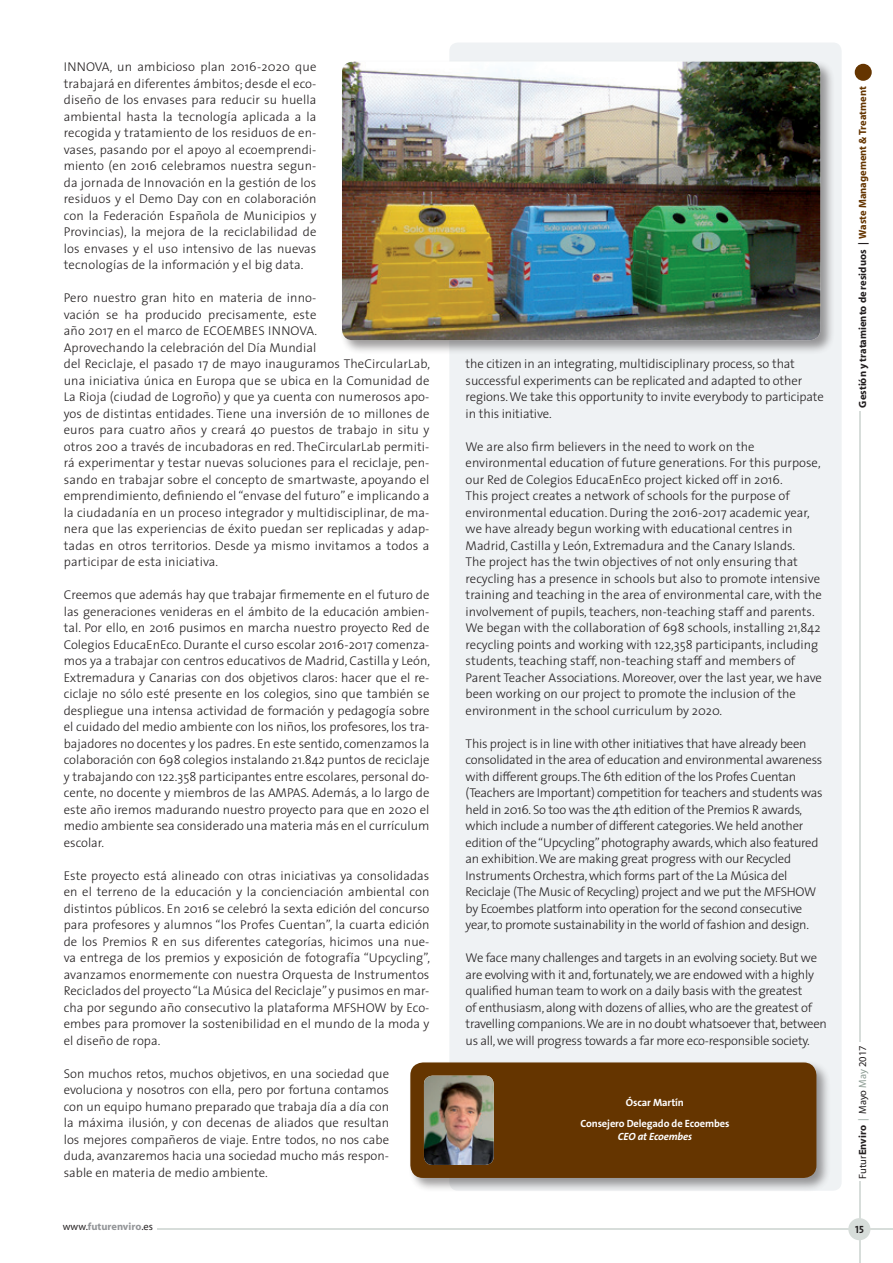
<style>
.page{position:relative;width:893px;height:1263px;background:#fff}
.page>*{position:absolute;margin:0;border:0;box-sizing:border-box;transform-origin:0 0}
.Texto{font:300 12.75px/16.5px "The Sans";letter-spacing:.01em;color:#231f20;text-align:justify}
.Texto_ingles{font:300 12.75px/16.5px "The Sans";letter-spacing:-.015em;color:#231f20}
.t1{font:700 10.5px "Myriad";color:#231f20}
.t2{font:700 10.5px/12.6px "The Sans";letter-spacing:-.01em;color:#fff;text-align:center}
.t3{font:10.5px "Myriad";color:#231f20}
.t4{font:700 10.5px "Myriad";color:#939598}
.t5{font:10.5px "The Sans Bold Caps";color:#231f20}
.s1{font-style:italic}
.s2{color:#653500}
.s3{font-weight:700}
.s4{color:#8b9b92}
.s5{font-weight:400;color:#231f20}
</style>
<div class="page">
<div style="left:449px;top:43px;width:393px;height:1148px;background:#eff2f4;border-radius:9px"></div>
<div style="left:408px;top:1060px;width:423px;height:132px;background:#231f20;opacity:.45"></div>
<div style="left:410px;top:1062px;width:406px;height:116px;background:#653500;border-radius:13px"></div>
<img style="left:424px;top:1076px;width:70px;height:89px">
<div style="left:340px;top:59px;width:495px;height:296px;background:#231f20;opacity:.45"></div>
<img style="left:342px;top:62px;width:478px;height:278px">
<div style="left:855px;top:64px;width:17px;height:17px;background:#653500;border-radius:50%"></div>
<hr style="left:859px;top:411px;width:1px;height:631px;background:#d7ddda">
<hr style="left:157px;top:1228px;width:736px;height:2px;background:#d7ddda">
<hr style="left:859px;top:1181px;width:1px;height:82px;background:#d7ddda">
<div style="left:848px;top:1218px;width:22px;height:22px;background:#d7ddda;border-radius:50%"></div>
<p class="Texto" style="left:64px;top:58px;width:254px">INNOVA, un ambicioso plan 2016-2020 que trabajará en diferentes ámbitos; desde el eco&shy;diseño de los envases para reducir su huella ambiental hasta la tecnología aplicada a la recogida y tratamiento de los residuos de en&shy;vases, pasando por el apoyo al ecoemprendi&shy;miento (en 2016 celebramos nuestra segun&shy;da jornada de Innovación en la gestión de los residuos y el Demo Day con en colaboración con la Federación Española de Municipios y Provincias), la mejora de la reciclabilidad de los envases y el uso intensivo de las nuevas tecnologías de la información y el big data.</p>
<p class="Texto" style="left:64px;top:289px;width:368px;text-align:left">Pero nuestro gran hito en materia de inno-<br>vación se ha producido precisamente, este<br>año 2017 en el marco de ECOEMBES INNOVA.<br>Aprovechando la celebración del Día Mundial<br>del Reciclaje, el pasado 17 de mayo inauguramos TheCircularLab, una iniciativa única en Europa que se ubica en la Comunidad de La Rioja (ciudad de Logroño) y que ya cuenta con numerosos apo&shy;yos de distintas entidades. Tiene una inversión de 10 millones de euros para cuatro años y creará 40 puestos de trabajo in situ y otros 200 a través de incubadoras en red. TheCircularLab permiti&shy;rá experimentar y testar nuevas soluciones para el reciclaje, pen&shy;sando en trabajar sobre el concepto de smartwaste, apoyando el emprendimiento, definiendo el “envase del futuro” e implicando a la ciudadanía en un proceso integrador y multidisciplinar, de ma&shy;nera que las experiencias de éxito puedan ser replicadas y adap&shy;tadas en otros territorios. Desde ya mismo invitamos a todos a participar de esta iniciativa.</p>
<p class="Texto" style="left:64px;top:586px;width:368px">Creemos que además hay que trabajar firmemente en el futuro de las generaciones venideras en el ámbito de la educación ambien&shy;tal. Por ello, en 2016 pusimos en marcha nuestro proyecto Red de Colegios EducaEnEco. Durante el curso escolar 2016-2017 comenza&shy;mos ya a trabajar con centros educativos de Madrid, Castilla y León, Extremadura y Canarias con dos objetivos claros: hacer que el re&shy;ciclaje no sólo esté presente en los colegios, sino que también se despliegue una intensa actividad de formación y pedagogía sobre el cuidado del medio ambiente con los niños, los profesores, los tra&shy;bajadores no docentes y los padres. En este sentido, comenzamos la colaboración con 698 colegios instalando 21.842 puntos de reciclaje y trabajando con 122.358 participantes entre escolares, personal do&shy;cente, no docente y miembros de las AMPAS. Además, a lo largo de este año iremos madurando nuestro proyecto para que en 2020 el medio ambiente sea considerado una materia más en el currículum escolar.</p>
<p class="Texto" style="left:64px;top:867px;width:368px">Este proyecto está alineado con otras iniciativas ya consolidadas en el terreno de la educación y la concienciación ambiental con distintos públicos. En 2016 se celebró la sexta edición del concurso para profesores y alumnos “los Profes Cuentan”, la cuarta edición de los Premios R en sus diferentes categorías, hicimos una nue&shy;va entrega de los premios y exposición de fotografía “Upcycling”, avanzamos enormemente con nuestra Orquesta de Instrumentos Reciclados del proyecto “La Música del Reciclaje” y pusimos en mar&shy;cha por segundo año consecutivo la plataforma MFSHOW by Eco&shy;embes para promover la sostenibilidad en el mundo de la moda y el diseño de ropa.</p>
<p class="Texto" style="left:64px;top:1065px;width:327px">Son muchos retos, muchos objetivos, en una sociedad que evoluciona y nosotros con ella, pero por fortuna contamos con un equipo humano preparado que trabaja día a día con la máxima ilusión, y con decenas de aliados que resultan los mejores compañeros de viaje. Entre todos, no nos cabe duda, avanzaremos hacia una sociedad mucho más respon&shy;sable en materia de medio ambiente.</p>
<p class="Texto_ingles" style="left:466px;top:355px;width:360px">the citizen in an integrating, multidisciplinary process, so that successful experiments can be replicated and adapted to other regions. We take this opportunity to invite everybody to participate in this initiative.</p>
<p class="Texto_ingles" style="left:466px;top:438px;width:358px">We are also firm believers in the need to work on the environmental education of future generations. For this purpose, our Red de Colegios EducaEnEco project kicked off in 2016.<br>This project creates a network of schools for the purpose of environmental education. During the 2016-2017 academic year, we have already begun working with educational centres in Madrid, Castilla y León, Extremadura and the Canary Islands.<br>The project has the twin objectives of not only ensuring that recycling has a presence in schools but also to promote intensive training and teaching in the area of environmental care, with the involvement of pupils, teachers, non-teaching staff and parents.<br>We began with the collaboration of 698 schools, installing 21,842 recycling points and working with 122,358 participants, including students, teaching staff, non-teaching staff and members of Parent Teacher Associations. Moreover, over the last year, we have been working on our project to promote the inclusion of the environment in the school curriculum by 2020.</p>
<p class="Texto_ingles" style="left:466px;top:735px;width:359px">This project is in line with other initiatives that have already been consolidated in the area of education and environmental awareness with different groups. The 6th edition of the los Profes Cuentan (Teachers are Important) competition for teachers and students was held in 2016. So too was the 4th edition of the Premios R awards, which include a number of different categories. We held another edition of the “Upcycling” photography awards, which also featured an exhibition. We are making great progress with our Recycled Instruments Orchestra, which forms part of the La Música del Reciclaje (The Music of Recycling) project and we put the MFSHOW by Ecoembes platform into operation for the second consecutive year, to promote sustainability in the world of fashion and design.</p>
<p class="Texto_ingles" style="left:466px;top:949px;width:363px">We face many challenges and targets in an evolving society. But we are evolving with it and, fortunately, we are endowed with a highly qualified human team to work on a daily basis with the greatest<br>of enthusiasm, along with dozens of allies, who are the greatest of travelling companions. We are in no doubt whatsoever that, between us all, we will progress towards a far more eco-responsible society.</p>
<p class="t2" style="left:626px;top:1096px;width:59px">Óscar Martín</p>
<p class="t2" style="left:580px;top:1117px;width:150px">Consejero Delegado de Ecoembes<br><span class="s1">CEO at Ecoembes</span></p>
<p class="t1" style="left:857px;top:408px;width:323px;rotate:-90deg">Gestión y tratamiento de residuos | <span class="s2">Waste Management &amp; Treatment</span></p>
<p class="t3" style="left:857px;top:1178px;width:135px;rotate:-90deg">Futur<span class="s3">Enviro</span> <span class="s4">|</span> Mayo <span class="s4">May</span> 2017</p>
<p class="t4" style="left:63px;top:1221px;width:92px"><span class="s5">www.</span>futurenviro<span class="s5">.es</span></p>
<p class="t5" style="left:855px;top:1220px;width:10px">15</p>
</div>
